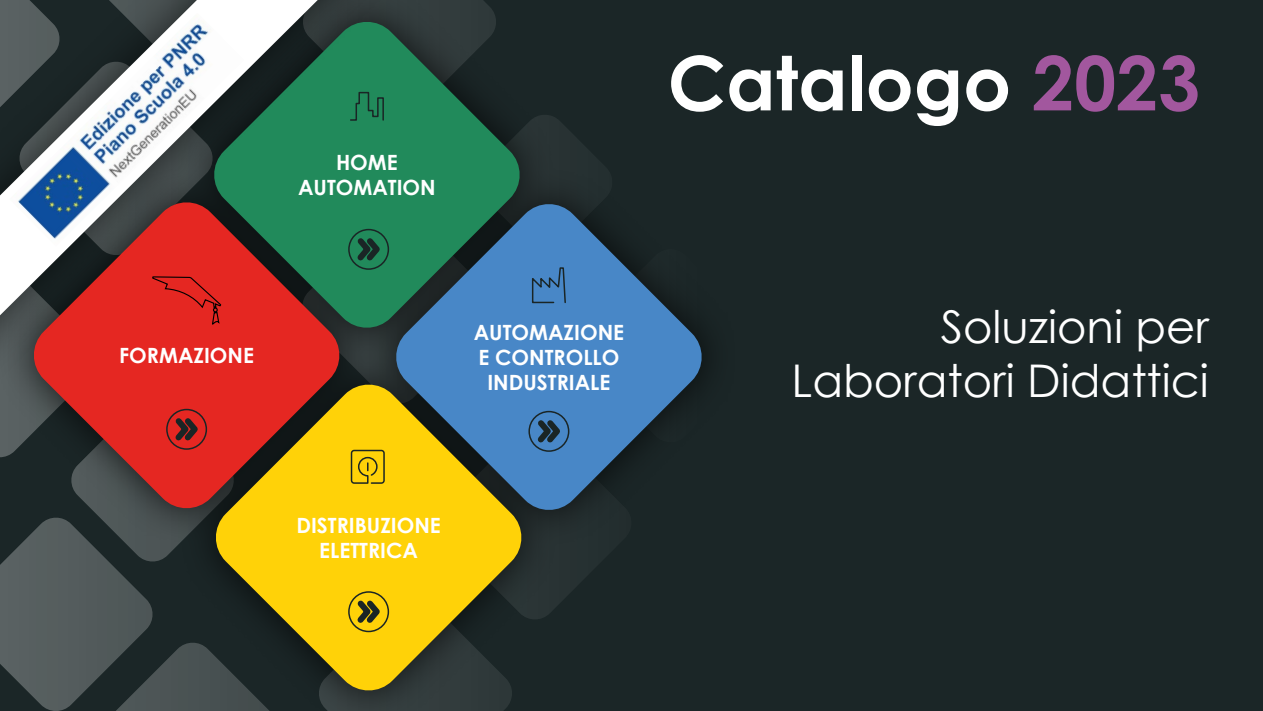
<style>
.page{position:relative;width:1263px;height:711px;background:#fff}
.page>*{position:absolute;margin:0;border:0;box-sizing:border-box;transform-origin:0 0}
.t1{font:700 75px "Century Gothic";color:#fff}
.t2{font:45px/54px "Century Gothic";color:#fff;text-align:right}
.t3{font:700 21px/25.2px "Century Gothic";color:#fff;text-align:center}
.s1{color:#a2579e}
</style>
<div class="page">
<div style="left:0;top:0;width:1263px;height:710px;background:#1b2627"></div>
<svg style="left:466px;top:246px;width:239px;height:264px;fill:#4887c7"></svg>
<svg style="left:291px;top:381px;width:234px;height:281px;fill:#ffd208"></svg>
<div style="left:291px;top:466px;width:52px;height:45px;background:#ffd208"></div>
<svg style="left:532px;top:414px;width:33px;height:33px"></svg>
<div style="left:528px;top:410px;width:41px;height:41px;border:2px solid #1a2525;border-radius:50%"></div>
<svg style="left:317px;top:594px;width:197px;height:116px"></svg>
<div style="left:348px;top:590px;width:41px;height:41px;border:2px solid #1a2525;border-radius:50%"></div>
<svg style="left:466px;top:0;width:148px;height:304px"></svg>
<svg style="left:350px;top:466px;width:35px;height:18px"></svg>
<svg style="left:0;top:466px;width:291px;height:244px"></svg>
<div style="left:0;top:0;width:466px;height:466px;background:#000;opacity:.6"></div>
<svg style="left:0;top:0;width:318px;height:315px"></svg>
<img style="left:9px;top:13px;width:235px;height:233px">
<p class="t3" style="left:298px;top:149px;width:139px">HOME<br>AUTOMATION</p>
<p class="t3" style="left:119px;top:342px;width:136px">FORMAZIONE</p>
<p class="t3" style="left:474px;top:318px;width:152px">AUTOMAZIONE<br>E CONTROLLO<br>INDUSTRIALE</p>
<p class="t3" style="left:296px;top:511px;width:146px">DISTRIBUZIONE<br>ELETTRICA</p>
<h1 class="t1" style="left:668px;top:26px;width:534px">Catalogo <span class="s1">2023</span></h1>
<h2 class="t2" style="left:791px;top:299px;width:419px">Soluzioni per<br>Laboratori Didattici</h2>
</div>
